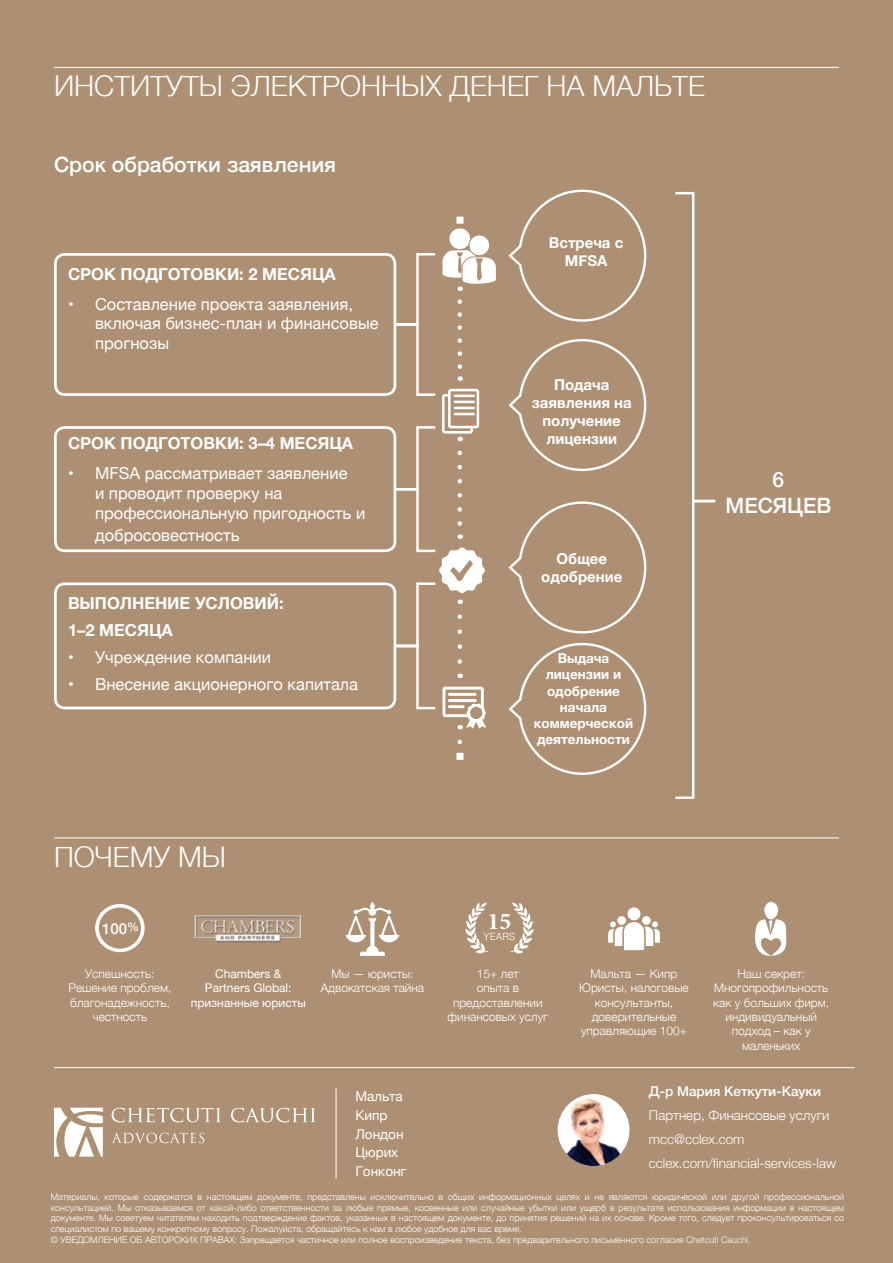
<style>
.page{position:relative;width:893px;height:1263px;background:#ad9073}
.page>*{position:absolute;margin:0;border:0;box-sizing:border-box;transform-origin:0 0}
.t1{font:300 28.5px "Helvetica";color:#fff}
.t2{font:700 24px "Minion Pro";color:#fff}
.t3{font:500 21.15px/25.3px "Helvetica Neue";color:#fff;text-align:center}
.t4{font:16.5px/19.5px "Helvetica Neue";color:#fff}
.t5{font:700 16.5px/27px "Helvetica Neue";color:#fff}
.t6{font:700 15px/18px "Helvetica Neue";color:#fff;text-align:center}
.t7{font:500 15px "Helvetica Neue";color:#fff}
.t8{font:300 13.5px/24px "Helvetica Neue";color:#fff}
.t9{font:700 13.5px/16.2px "Helvetica Neue";color:#fff;text-align:center}
.t10{font:13.5px "Helvetica Neue";color:#fff}
.t11{font:300 12px/14.4px "Helvetica Neue";color:#fff;text-align:center}
.t12{font:12px/14.4px "Helvetica Neue";color:#fff;text-align:center}
.t13{font:300 10.05px "Helvetica";color:#fff}
.t14{font:300 9px/10.8px "Helvetica Neue";color:#fff;text-align:justify}
.s1{font-weight:500}
</style>
<div class="page">
<hr style="left:54px;top:1067px;width:800px;height:1px;background:#fff">
<hr style="left:54px;top:67px;width:785px;height:1px;background:#fff">
<hr style="left:54px;top:837px;width:785px;height:1px;background:#fff">
<div style="left:54px;top:582px;width:342px;height:127px;border:3px solid #fff;border-radius:9px"></div>
<div style="left:54px;top:253px;width:342px;height:143px;border:3px solid #fff;border-radius:9px"></div>
<svg style="left:675px;top:192px;width:41px;height:607px"></svg>
<div style="left:54px;top:426px;width:342px;height:126px;border:3px solid #fff;border-radius:9px"></div>
<svg style="left:508px;top:642px;width:139px;height:133px"></svg>
<svg style="left:456px;top:216px;width:8px;height:8px"></svg>
<div style="left:449px;top:228px;width:21px;height:21px;background:#fff;border-radius:50%"></div>
<div style="left:469px;top:235px;width:21px;height:21px;background:#fff;border-radius:50%"></div>
<div style="left:469px;top:235px;width:21px;height:21px;border:1px solid #ad9073;border-radius:50%"></div>
<svg style="left:508px;top:501px;width:139px;height:133px"></svg>
<svg style="left:508px;top:339px;width:139px;height:132px"></svg>
<svg style="left:508px;top:189px;width:139px;height:133px"></svg>
<svg style="left:456px;top:742px;width:8px;height:18px"></svg>
<svg style="left:94px;top:903px;width:51px;height:50px"></svg>
<div style="left:94px;top:902px;width:52px;height:52px;border:2px solid #ad9073;border-radius:50%"></div>
<div style="left:99px;top:907px;width:42px;height:42px;background:#ad9073;border-radius:50%"></div>
<svg style="left:354px;top:902px;width:45px;height:54px"></svg>
<svg style="left:608px;top:907px;width:52px;height:43px"></svg>
<div style="left:764px;top:902px;width:14px;height:17px;background:#fff;border-radius:50%"></div>
<svg style="left:755px;top:918px;width:32px;height:38px"></svg>
<img style="left:194px;top:911px;width:160px;height:32px">
<svg style="left:510px;top:902px;width:24px;height:51px"></svg>
<svg style="left:465px;top:902px;width:23px;height:51px"></svg>
<svg style="left:393px;top:250px;width:103px;height:479px"></svg>
<svg style="left:112px;top:1108px;width:109px;height:14px"></svg>
<svg style="left:231px;top:1108px;width:84px;height:14px"></svg>
<svg style="left:54px;top:1108px;width:49px;height:48px"></svg>
<svg style="left:112px;top:1133px;width:92px;height:10px"></svg>
<hr style="left:336px;top:1088px;width:1px;height:90px;background:#fff">
<img style="left:558px;top:1098px;width:71px;height:68px">
<p class="t1" style="left:54px;top:61px;width:652px">ИНСТИТУТЫ ЭЛЕКТРОННЫХ ДЕНЕГ НА МАЛЬТЕ</p>
<p class="t3" style="left:54px;top:150px;width:284px">Срок обработки заявления</p>
<p class="t5" style="left:68px;top:261px;width:269px">СРОК ПОДГОТОВКИ: 2 МЕСЯЦА</p>
<p class="t4" style="left:95px;top:295px;width:285px;text-indent:-27px">• Составление проекта заявления, включая бизнес-план и финансовые прогнозы</p>
<p class="t6" style="left:549px;top:234px;width:76px">Встреча с</p>
<p class="t6" style="left:565px;top:252px;width:44px">MFSA</p>
<p class="t6" style="left:532px;top:376px;width:101px">Подача заявления на получение</p>
<p class="t5" style="left:68px;top:430px;width:287px">СРОК ПОДГОТОВКИ: 3–4 МЕСЯЦА</p>
<p class="t6" style="left:546px;top:430px;width:72px">лицензии</p>
<p class="t4" style="left:95px;top:464px;width:272px;text-indent:-27px">• MFSA рассматривает заявление<br>и проводит проверку на профессиональную пригодность и</p>
<p class="t4" style="left:95px;top:527px;width:146px">добросовестность</p>
<p class="t6" style="left:541px;top:550px;width:83px">Общее одобрение</p>
<p class="t5" style="left:68px;top:590px;width:217px">ВЫПОЛНЕНИЕ УСЛОВИЙ:<br>1–2 МЕСЯЦА</p>
<p class="t4" style="left:68px;top:649px;width:205px">• Учреждение компании</p>
<p class="t4" style="left:68px;top:676px;width:292px">• Внесение акционерного капитала</p>
<p class="t9" style="left:534px;top:651px;width:101px">Выдача лицензии и одобрение начала коммерческой деятельности</p>
<p class="t3" style="left:726px;top:465px;width:107px">6<br>МЕСЯЦЕВ</p>
<p class="t1" style="left:54px;top:832px;width:174px">ПОЧЕМУ МЫ</p>
<p class="t7" style="left:102px;top:917px;width:39px">100<sup>%</sup></p>
<p class="t2" style="left:487px;top:904px;width:25px">15</p>
<p class="t13" style="left:484px;top:927px;width:33px">YEARS</p>
<p class="t11" style="left:85px;top:965px;width:71px">Успешность:</p>
<p class="t11" style="left:68px;top:980px;width:104px">Решение проблем, благонадежность, честность</p>
<p class="t12" style="left:215px;top:967px;width:68px">Chambers &amp;</p>
<p class="t12" style="left:191px;top:981px;width:117px">Partners Global: признанные юристы</p>
<p class="t11" style="left:331px;top:965px;width:84px">Мы — юристы:</p>
<p class="t11" style="left:321px;top:980px;width:105px">Адвокатская тайна</p>
<p class="t11" style="left:477px;top:965px;width:44px">15+ лет</p>
<p class="t11" style="left:448px;top:980px;width:102px">опыта в предоставлении финансовых услуг</p>
<p class="t11" style="left:591px;top:965px;width:88px">Мальта — Кипр</p>
<p class="t11" style="left:579px;top:980px;width:111px">Юристы, налоговые консультанты,</p>
<p class="t11" style="left:581px;top:1009px;width:108px">доверительные управляющие 100+</p>
<p class="t11" style="left:737px;top:965px;width:69px">Наш секрет:</p>
<p class="t11" style="left:713px;top:980px;width:117px">Многопрофильность как у больших фирм, индивидуальный подход – как у маленьких</p>
<p class="t8" style="left:649px;top:1078px;width:189px"><span class="s1">Д-р Мария Кеткути-Кауки<br></span>Партнер, Финансовые услуги mcc@cclex.com cclex.com/financial-services-law</p>
<p class="t14" style="left:51px;top:1190px;width:795px">Материалы, которые содержатся в настоящем документе, представлены исключительно в общих информационных целях и не являются юридической или другой профессиональной консультацией. Мы отказываемся от какой-либо ответственности за любые прямые, косвенные или случайные убытки или ущерб в результате использования информации в настоящем документе. Мы советуем читателям находить подтверждение фактов, указанных в настоящем документе, до принятия решений на их основе. Кроме того, следует проконсультироваться со специалистом по вашему конкретному вопросу. Пожалуйста, обращайтесь к нам в любое удобное для вас время.</p>
<p class="t14" style="left:51px;top:1234px;width:701px">© УВЕДОМЛЕНИЕ ОБ АВТОРСКИХ ПРАВАХ: Запрещается частичное или полное воспроизведение текста, без предварительного письменного согласия Chetcuti Cauchi.</p>
<p class="t10" style="left:355px;top:1086px;width:49px">Мальта</p>
<p class="t10" style="left:355px;top:1105px;width:34px">Кипр</p>
<p class="t10" style="left:355px;top:1124px;width:50px">Лондон</p>
<p class="t10" style="left:355px;top:1143px;width:44px">Цюрих</p>
<p class="t10" style="left:355px;top:1161px;width:52px">Гонконг</p>
</div>
